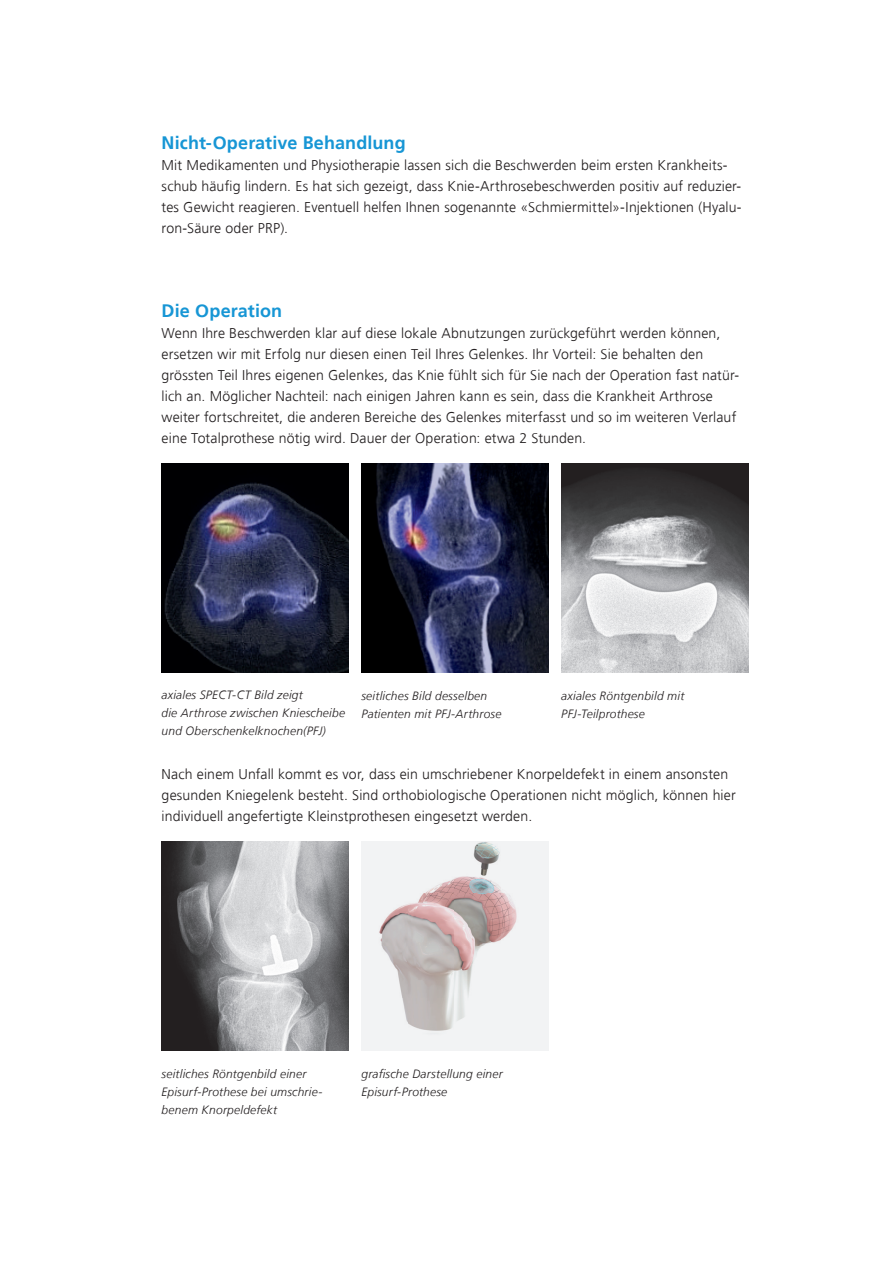
<style>
.page{position:relative;width:893px;height:1263px;background:#fff}
.page>*{position:absolute;margin:0;border:0;box-sizing:border-box;transform-origin:0 0}
.t1{font:18px "Frutiger Bold 2";letter-spacing:.005em;color:#1796d5}
.t2{font:300 14.1px/21px "Frutiger";letter-spacing:.01em;color:#231f20}
.t3{font:12px/18px "Frutiger Light Italic 2";letter-spacing:.02em;color:#231f20}
</style>
<div class="page">
<img style="left:162px;top:464px;width:187px;height:208px">
<img style="left:361px;top:464px;width:188px;height:208px">
<img style="left:561px;top:464px;width:187px;height:208px">
<img style="left:162px;top:842px;width:187px;height:208px">
<img style="left:361px;top:842px;width:188px;height:208px">
<p class="t1" style="left:162px;top:134px;width:246px">Nicht-Operative Behandlung</p>
<p class="t2" style="left:162px;top:155px;width:582px">Mit Medikamenten und Physiotherapie lassen sich die Beschwerden beim ersten Krankheits&shy;schub häufig lindern. Es hat sich gezeigt, dass Knie-Arthrosebeschwerden positiv auf reduzier&shy;tes Gewicht reagieren. Eventuell helfen Ihnen sogenannte «Schmiermittel»-Injektionen (Hyalu&shy;ron-Säure oder PRP).</p>
<p class="t1" style="left:162px;top:302px;width:122px">Die Operation</p>
<p class="t2" style="left:162px;top:323px;width:579px">Wenn Ihre Beschwerden klar auf diese lokale Abnutzungen zurückgeführt werden können, ersetzen wir mit Erfolg nur diesen einen Teil Ihres Gelenkes. Ihr Vorteil: Sie behalten den grössten Teil Ihres eigenen Gelenkes, das Knie fühlt sich für Sie nach der Operation fast natür&shy;lich an. Möglicher Nachteil: nach einigen Jahren kann es sein, dass die Krankheit Arthrose weiter fortschreitet, die anderen Bereiche des Gelenkes miterfasst und so im weiteren Verlauf eine Totalprothese nötig wird. Dauer der Operation: etwa 2 Stunden.</p>
<p class="t3" style="left:162px;top:687px;width:185px">axiales SPECT-CT Bild zeigt<br>die Arthrose zwischen Kniescheibe und Oberschenkelknochen(PFJ)</p>
<p class="t3" style="left:361px;top:688px;width:141px">seitliches Bild desselben<br>Patienten mit PFJ-Arthrose</p>
<p class="t3" style="left:561px;top:688px;width:125px">axiales Röntgenbild mit<br>PFJ-Teilprothese</p>
<p class="t2" style="left:162px;top:764px;width:576px">Nach einem Unfall kommt es vor, dass ein umschriebener Knorpeldefekt in einem ansonsten gesunden Kniegelenk besteht. Sind orthobiologische Operationen nicht möglich, können hier individuell angefertigte Kleinstprothesen eingesetzt werden.</p>
<p class="t3" style="left:162px;top:1065px;width:162px">seitliches Röntgenbild einer<br>Episurf-Prothese bei umschrie&shy;benem Knorpeldefekt</p>
<p class="t3" style="left:361px;top:1065px;width:143px">grafische Darstellung einer<br>Episurf-Prothese</p>
</div>
